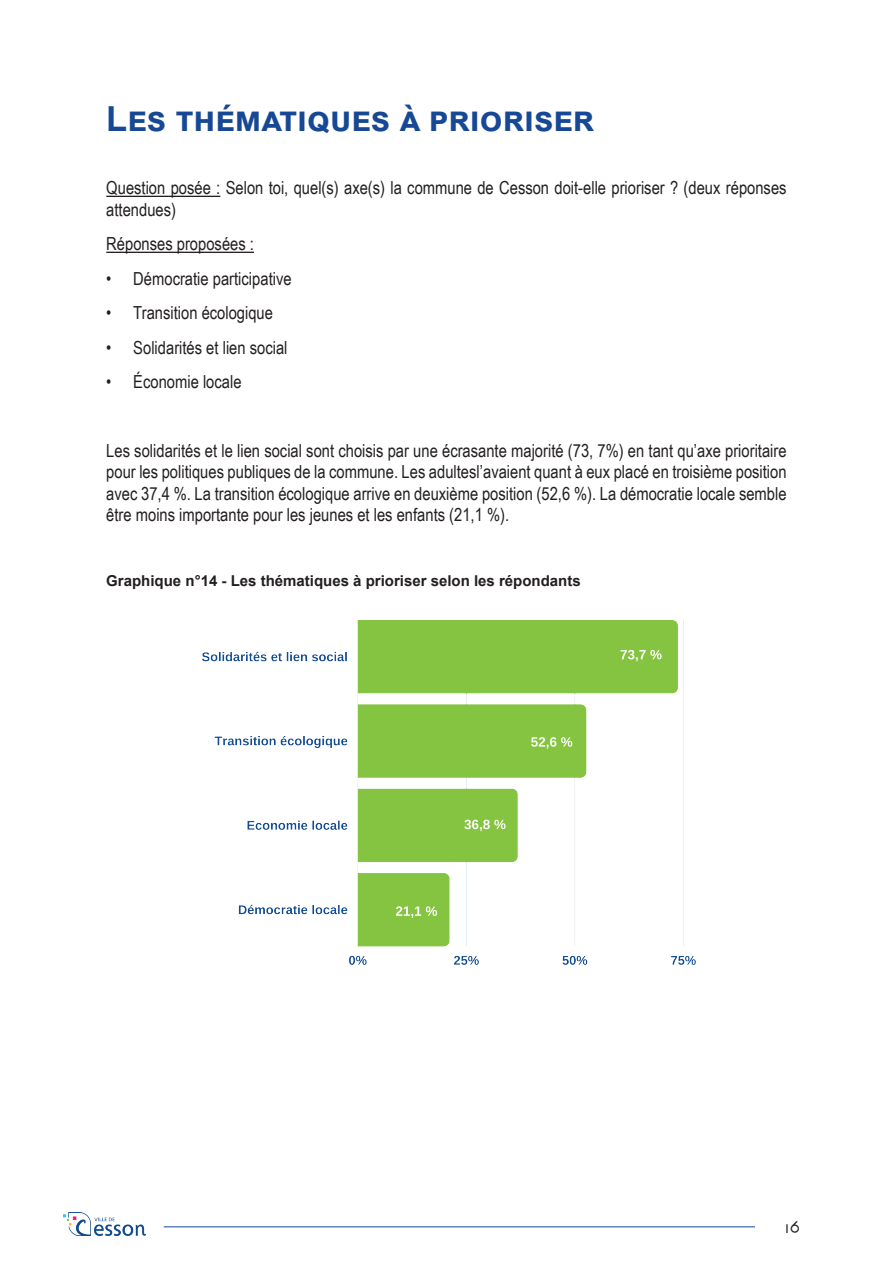
<style>
.page{position:relative;width:893px;height:1263px;background:#fff}
.page>*{position:absolute;margin:0;border:0;box-sizing:border-box;transform-origin:0 0}
.t1{font:700 34.5px "Arial";color:#174895}
.t2{font:18px/21.6px "Arial Narrow";color:#231f20}
.t3{font:700 15px "Arial";color:#231f20}
.t4{font:300 15px "Variex OT";color:#231f20}
</style>
<div class="page">
<hr style="left:164px;top:1226px;width:591px;height:1px;background:#174895">
<img style="left:64px;top:1212px;width:82px;height:23px">
<hr style="left:106px;top:196px;width:114px;height:1px;background:#231f20">
<hr style="left:106px;top:252px;width:148px;height:1px;background:#231f20">
<img style="left:202px;top:621px;width:494px;height:344px">
<h1 class="t1" style="left:106px;top:95px;width:481px">Les thématiques à prioriser</h1>
<p class="t2" style="left:106px;top:177px;width:682px">Question posée : Selon toi, quel(s) axe(s) la commune de Cesson doit-elle prioriser ? (deux réponses attendues)</p>
<p class="t2" style="left:106px;top:233px;width:149px">Réponses proposées :</p>
<p class="t2" style="left:106px;top:267px;width:187px">• Démocratie participative</p>
<p class="t2" style="left:106px;top:301px;width:168px">• Transition écologique</p>
<p class="t2" style="left:106px;top:336px;width:183px">• Solidarités et lien social</p>
<p class="t2" style="left:106px;top:370px;width:137px">• Économie locale</p>
<p class="t2" style="left:106px;top:439px;width:682px;text-align:justify">Les solidarités et le lien social sont choisis par une écrasante majorité (73, 7%) en tant qu’axe prioritaire pour les politiques publiques de la commune. Les adultesl’avaient quant à eux placé en troisième position avec 37,4 %. La transition écologique arrive en deuxième position (52,6 %). La démocratie locale semble être moins importante pour les jeunes et les enfants (21,1 %).</p>
<p class="t3" style="left:106px;top:571px;width:476px">Graphique n°14 - Les thématiques à prioriser selon les répondants</p>
<p class="t4" style="left:784px;top:1217px;width:17px">16</p>
</div>
